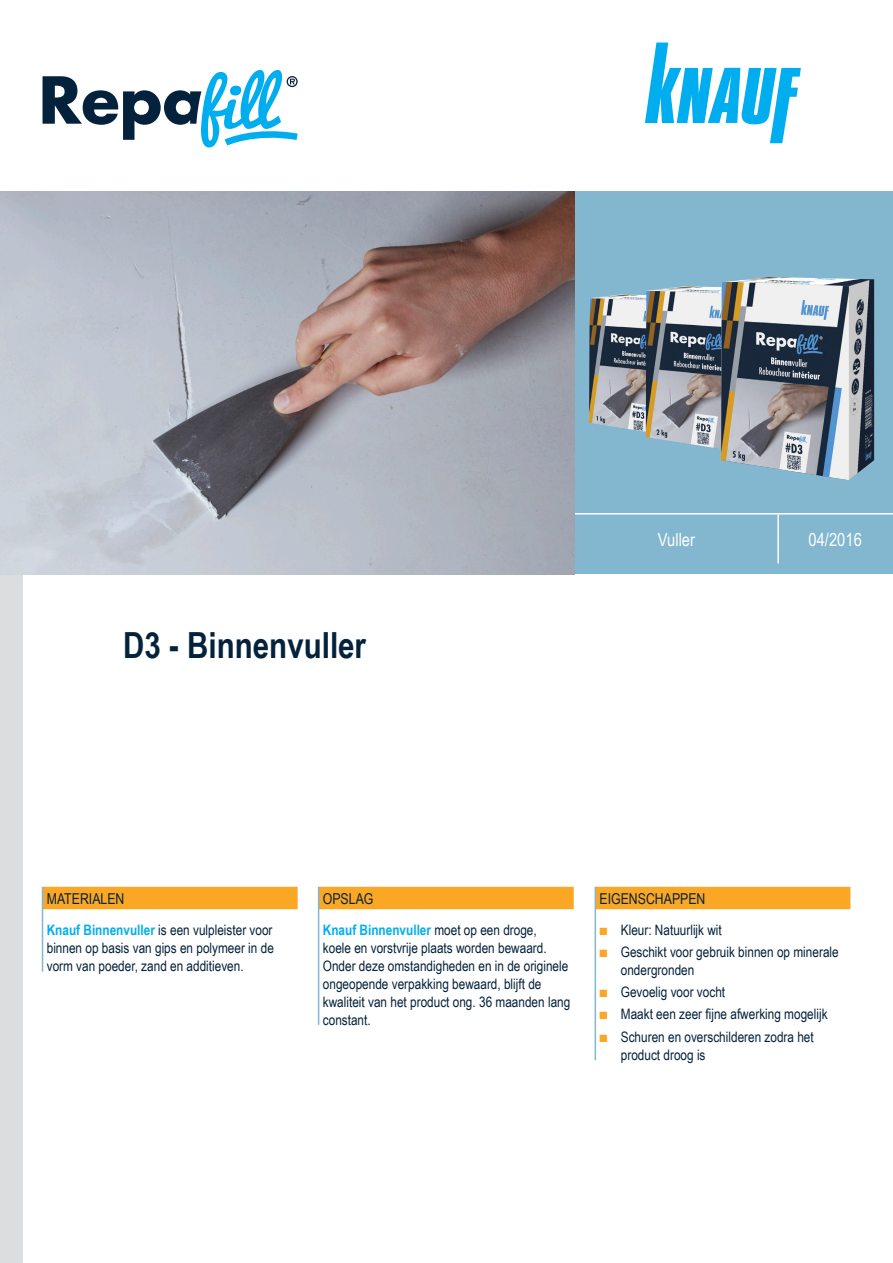
<style>
.page{position:relative;width:893px;height:1263px;background:#fff}
.page>*{position:absolute;margin:0;border:0;box-sizing:border-box;transform-origin:0 0}
.t1{font:700 36px "Arial Narrow";color:#04223b}
.t2{font:18px "Arial Narrow";color:#fff}
.t3{font:15px "Arial Narrow";color:#04223b}
.t4{font:14.4px/18px "Arial Narrow";color:#04223b}
.s1{font-weight:700;color:#00aeef}
.s2{color:#faa726}
</style>
<div class="page">
<div style="left:0;top:191px;width:893px;height:383px;background:#82b7cf"></div>
<div style="left:0;top:192px;width:22px;height:1071px;background:#dcdddf"></div>
<hr style="left:574px;top:513px;width:319px;height:1px;background:#fff">
<hr style="left:777px;top:514px;width:2px;height:49px;background:#fff">
<img style="left:589px;top:294px;width:57px;height:143px">
<img style="left:646px;top:286px;width:75px;height:163px">
<img style="left:721px;top:277px;width:153px;height:203px">
<img style="left:0;top:191px;width:574px;height:383px">
<svg style="left:43px;top:70px;width:255px;height:77px"></svg>
<svg style="left:645px;top:43px;width:156px;height:100px"></svg>
<div style="left:43px;top:887px;width:255px;height:22px;background:#faa726"></div>
<div style="left:319px;top:887px;width:255px;height:22px;background:#faa726"></div>
<div style="left:595px;top:887px;width:255px;height:22px;background:#faa726"></div>
<hr style="left:42px;top:887px;width:1px;height:85px;background:#82b7cf">
<hr style="left:318px;top:887px;width:1px;height:138px;background:#82b7cf">
<hr style="left:595px;top:887px;width:1px;height:173px;background:#82b7cf">
<p class="t1" style="left:123px;top:618px;width:244px">D3 - Binnenvuller</p>
<p class="t2" style="left:658px;top:526px;width:39px">Vuller</p>
<p class="t2" style="left:808px;top:526px;width:55px">04/2016</p>
<p class="t3" style="left:47px;top:888px;width:79px">MATERIALEN</p>
<p class="t4" style="left:47px;top:920px;width:229px;text-align:justify"><span class="s1">Knauf Binnenvuller</span> is een vulpleister voor binnen op basis van gips en polymeer in de vorm van poeder, zand en additieven.</p>
<p class="t3" style="left:323px;top:888px;width:52px">OPSLAG</p>
<p class="t4" style="left:323px;top:920px;width:249px"><span class="s1">Knauf Binnenvuller</span> moet op een droge,<br>koele en vorstvrije plaats worden bewaard.<br>Onder deze omstandigheden en in de originele ongeopende verpakking bewaard, blijft de kwaliteit van het product ong. 36 maanden lang constant.</p>
<p class="t3" style="left:600px;top:888px;width:107px">EIGENSCHAPPEN</p>
<p class="t4" style="left:600px;top:920px;width:124px"><span class="s2">■</span> Kleur: Natuurlijk wit</p>
<p class="t4" style="left:621px;top:942px;width:219px;text-indent:-21px"><span class="s2">■</span> Geschikt voor gebruik binnen op minerale ondergronden</p>
<p class="t4" style="left:600px;top:982px;width:127px"><span class="s2">■</span> Gevoelig voor vocht</p>
<p class="t4" style="left:600px;top:1005px;width:229px"><span class="s2">■</span> Maakt een zeer fijne afwerking mogelijk</p>
<p class="t4" style="left:621px;top:1027px;width:194px;text-indent:-21px"><span class="s2">■</span> Schuren en overschilderen zodra het product droog is</p>
</div>
